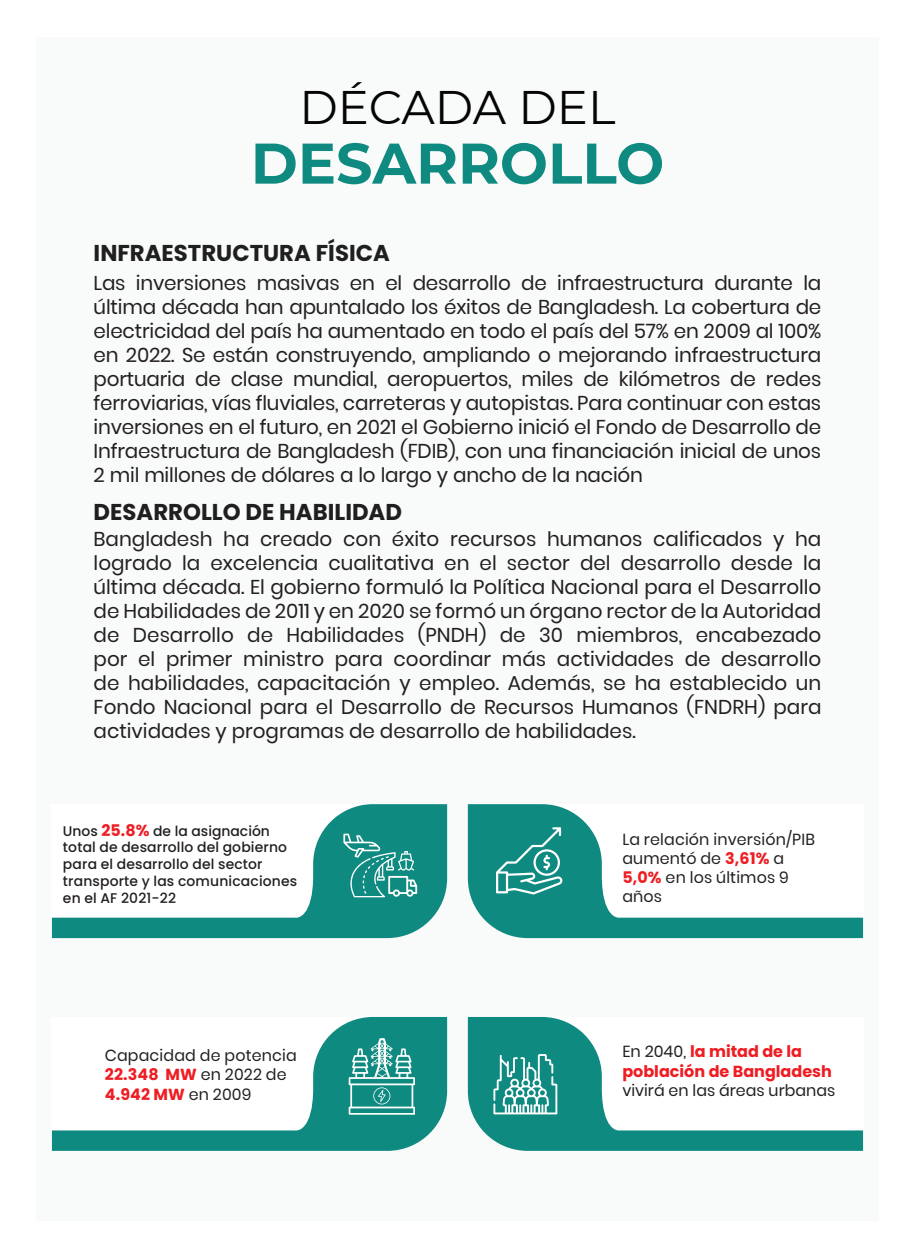
<style>
.page{position:relative;width:915px;height:1257px;background:#fff}
.page>*{position:absolute;margin:0;border:0;box-sizing:border-box;transform-origin:0 0}
.t1{font:700 57.2px "Montserrat";color:#0f8a81}
.t2{font:47px "Montserrat";color:#050504}
.t3{font:700 23px "Poppins";color:#1e1f1e}
.t4{font:20px/24px "Poppins";letter-spacing:-.005em;color:#231f20;text-align:justify}
.t5{font:16px/19.2px "Poppins";letter-spacing:.01em;color:#231f20}
.t6{font:700 16px/19.2px "Poppins";color:#ee1d23}
.t7{font:500 14px/16.8px "Poppins";letter-spacing:.01em;color:#231f20}
.s1{font-weight:700;font-size:16px;color:#ee1d23}
.s2{font-weight:700;color:#ee1d23}
.s3{font-weight:400;color:#231f20}
</style>
<div class="page">
<div style="left:36px;top:37px;width:842px;height:1183px;background:#f9fafa"></div>
<svg style="left:52px;top:804px;width:395px;height:134px"></svg>
<svg style="left:468px;top:804px;width:395px;height:134px"></svg>
<svg style="left:496px;top:827px;width:67px;height:67px;background:#3da099"></svg>
<svg style="left:52px;top:1017px;width:395px;height:134px"></svg>
<svg style="left:468px;top:1017px;width:395px;height:134px"></svg>
<svg style="left:493px;top:1054px;width:64px;height:60px"></svg>
<svg style="left:343px;top:834px;width:74px;height:63px;background:#3b9f98"></svg>
<svg style="left:348px;top:1038px;width:67px;height:77px;background:#4ca8a1"></svg>
<h2 class="t2" style="left:299px;top:75px;width:317px">DÉCADA DEL</h2>
<h1 class="t1" style="left:251px;top:122px;width:415px">DESARROLLO</h1>
<p class="t3" style="left:94px;top:240px;width:298px">INFRAESTRUCTURA FÍSICA</p>
<p class="t4" style="left:94px;top:271px;width:729px">Las inversiones masivas en el desarrollo de infraestructura durante la última década han apuntalado los éxitos de Bangladesh. La cobertura de electricidad del país ha aumentado en todo el país del 57% en 2009 al 100% en 2022. Se están construyendo, ampliando o mejorando infraestructura portuaria de clase mundial, aeropuertos, miles de kilómetros de redes ferroviarias, vías fluviales, carreteras y autopistas. Para continuar con estas inversiones en el futuro, en 2021 el Gobierno inició el Fondo de Desarrollo de Infraestructura de Bangladesh (FDIB), con una financiación inicial de unos 2 mil millones de dólares a lo largo y ancho de la nación</p>
<p class="t3" style="left:94px;top:499px;width:310px">DESARROLLO DE HABILIDAD</p>
<p class="t4" style="left:94px;top:527px;width:729px">Bangladesh ha creado con éxito recursos humanos calificados y ha logrado la excelencia cualitativa en el sector del desarrollo desde la última década. El gobierno formuló la Política Nacional para el Desarrollo de Habilidades de 2011 y en 2020 se formó un órgano rector de la Autoridad de Desarrollo de Habilidades (PNDH) de 30 miembros, encabezado por el primer ministro para coordinar más actividades de desarrollo de habilidades, capacitación y empleo. Además, se ha establecido un Fondo Nacional para el Desarrollo de Recursos Humanos (FNDRH) para actividades y programas de desarrollo de habilidades.</p>
<p class="t7" style="left:63px;top:822px;width:236px">Unos <span class="s1">25.8%</span> de la asignación total de desarrollo del gobierno para el desarrollo del sector transporte y las comunicaciones en el AF 2021-22</p>
<p class="t5" style="left:622px;top:830px;width:194px">La relación inversión/PIB aumentó de <span class="s2">3,61%</span> a<br><span class="s2">5,0%</span> en los últimos 9 años</p>
<p class="t5" style="left:105px;top:1046px;width:193px">Capacidad de potencia<br><span class="s2">22.348 MW</span> en 2022 de<br><span class="s2">4.942 MW</span> en 2009</p>
<p class="t6" style="left:622px;top:1042px;width:211px"><span class="s3">En 2040,</span> la mitad de la población de Bangladesh</p>
<p class="t5" style="left:622px;top:1081px;width:214px">vivirá en las áreas urbanas</p>
</div>
